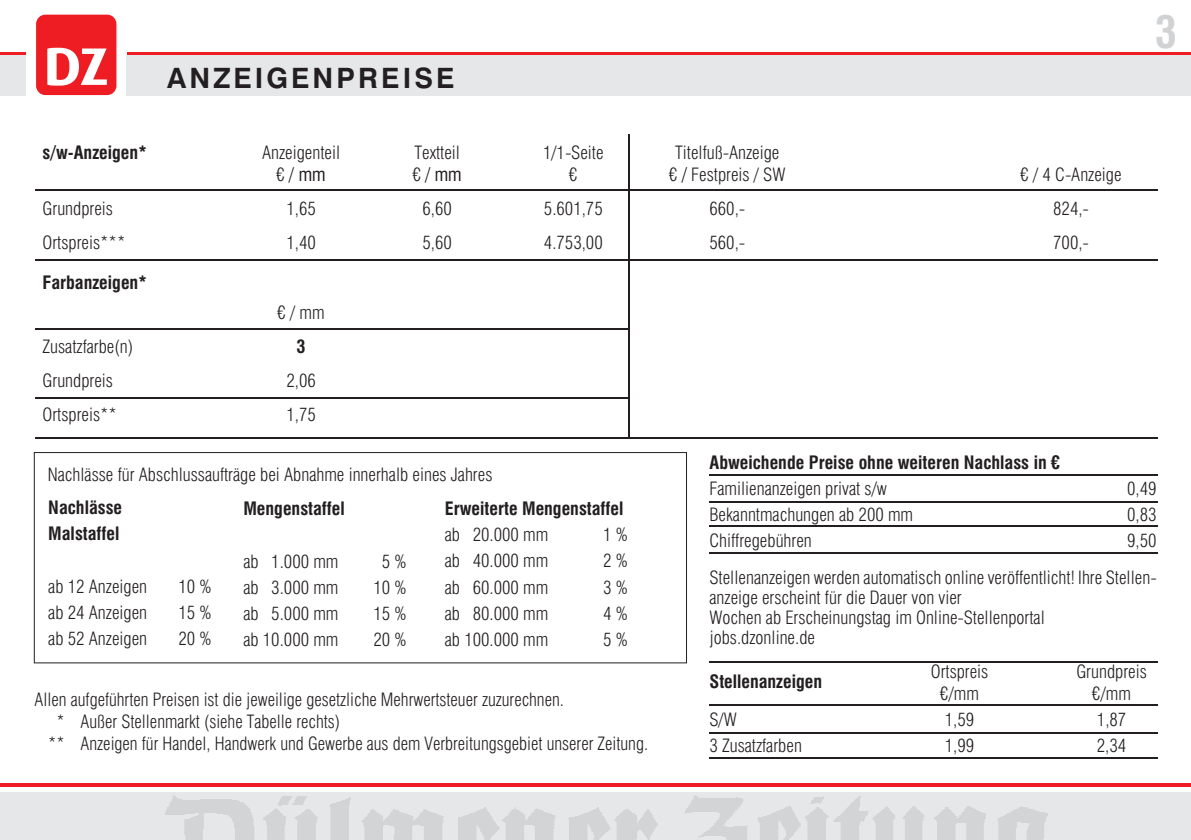
<style>
.page{position:relative;width:1191px;height:840px;background:#fff}
.page>*{position:absolute;margin:0;border:0;box-sizing:border-box;transform-origin:0 0}
.t1{font:700 condensed 44px "Swiss 721 OTF";color:#d1d2d4}
.t2{font:700 28px "Swiss 721 OTF";letter-spacing:.11em;color:#231f20}
.t3{font:300 condensed 18px/22px "Swiss 721 OTF";color:#231f20;text-align:center}
.t4{font:700 condensed 18px/26px "Swiss 721 OTF";color:#231f20}
.s1{font-weight:400}
.s2{font-weight:300}
.s3{font-weight:300;color:#fff}
.s4{color:#fff}
</style>
<div class="page">
<div style="left:127px;top:55px;width:1064px;height:40px;background:#e6e7e9"></div>
<div style="left:36px;top:15px;width:80px;height:80px;background:#ee1d23;border-radius:9px"></div>
<svg style="left:47px;top:48px;width:60px;height:38px"></svg>
<hr style="left:127px;top:52px;width:1064px;height:3px;background:#ee1d23">
<div style="left:0;top:55px;width:26px;height:40px;background:#e6e7e9"></div>
<hr style="left:0;top:52px;width:26px;height:3px;background:#ee1d23">
<div style="left:0;top:792px;width:1191px;height:47px;background:linear-gradient(to right,#e0e1e3,#e0e1e3)"></div>
<hr style="left:0;top:783px;width:1191px;height:3px;background:#ee1d23">
<hr style="left:35px;top:397px;width:594px;height:1px;background:#231f20">
<hr style="left:35px;top:329px;width:594px;height:1px;background:#231f20">
<hr style="left:35px;top:190px;width:1123px;height:1px;background:#231f20">
<hr style="left:35px;top:437px;width:1122px;height:1px;background:#231f20">
<hr style="left:35px;top:260px;width:1122px;height:1px;background:#231f20">
<hr style="left:709px;top:474px;width:448px;height:1px;background:#231f20">
<svg style="left:34px;top:452px;width:653px;height:211px"></svg>
<hr style="left:709px;top:501px;width:448px;height:1px;background:#231f20">
<hr style="left:709px;top:525px;width:448px;height:1px;background:#231f20">
<hr style="left:709px;top:552px;width:448px;height:1px;background:#231f20">
<hr style="left:709px;top:661px;width:448px;height:1px;background:#231f20">
<hr style="left:709px;top:704px;width:448px;height:1px;background:#231f20">
<hr style="left:709px;top:731px;width:448px;height:1px;background:#231f20">
<hr style="left:709px;top:757px;width:448px;height:1px;background:#231f20">
<hr style="left:628px;top:134px;width:1px;height:304px;background:#231f20">
<h2 class="t2" style="left:167px;top:61px;width:288px">ANZEIGENPREISE</h2>
<p class="t4" style="left:43px;top:139px;width:106px">s/w-Anzeigen*</p>
<p class="t3" style="left:262px;top:141px;width:80px">Anzeigenteil ¤ <span class="s1">/ mm</span></p>
<p class="t3" style="left:413px;top:141px;width:50px;text-align:left">Textteil ¤ <span class="s1">/ mm</span></p>
<p class="t3" style="left:543px;top:141px;width:62px">1/1-Seite ¤</p>
<p class="t3" style="left:669px;top:141px;width:118px">Titelfuß-Anzeige ¤ <span class="s1">/</span> Festpreis / SW</p>
<h1 class="t1" style="left:1154px;top:6px;width:23px">3</h1>
<p class="t3" style="left:1020px;top:163px;width:103px">¤ / 4 C-Anzeige</p>
<p class="t3" style="left:43px;top:197px;width:72px">Grundpreis</p>
<p class="t3" style="left:286px;top:197px;width:31px">1,65</p>
<p class="t3" style="left:422px;top:197px;width:31px">6,60</p>
<p class="t3" style="left:544px;top:197px;width:60px">5.601,75</p>
<p class="t3" style="left:709px;top:197px;width:37px">660,-</p>
<p class="t3" style="left:1053px;top:197px;width:37px">824,-</p>
<p class="t3" style="left:43px;top:231px;width:84px">Ortspreis***</p>
<p class="t3" style="left:286px;top:231px;width:31px">1,40</p>
<p class="t3" style="left:422px;top:231px;width:31px">5,60</p>
<p class="t3" style="left:544px;top:231px;width:60px">4.753,00</p>
<p class="t3" style="left:709px;top:231px;width:37px">560,-</p>
<p class="t3" style="left:1053px;top:231px;width:37px">700,-</p>
<p class="t4" style="left:43px;top:269px;width:106px">Farbanzeigen*</p>
<p class="t3" style="left:278px;top:301px;width:49px">¤ / mm</p>
<p class="t3" style="left:43px;top:335px;width:92px">Zusatzfarbe(n)</p>
<p class="t4" style="left:297px;top:333px;width:10px">3</p>
<p class="t3" style="left:43px;top:369px;width:72px">Grundpreis</p>
<p class="t3" style="left:286px;top:369px;width:31px">2,06</p>
<p class="t3" style="left:43px;top:403px;width:76px">Ortspreis**</p>
<p class="t3" style="left:286px;top:403px;width:31px">1,75</p>
<p class="t4" style="left:709px;top:449px;width:352px">Abweichende Preise ohne weiteren Nachlass in ¤</p>
<p class="t3" style="left:709px;top:477px;width:179px">Familienanzeigen privat s/w</p>
<p class="t3" style="left:1127px;top:477px;width:31px">0,49</p>
<p class="t3" style="left:709px;top:503px;width:205px">Bekanntmachungen ab 200 mm</p>
<p class="t3" style="left:1127px;top:503px;width:31px">0,83</p>
<p class="t3" style="left:709px;top:529px;width:104px">Chiffregebühren</p>
<p class="t3" style="left:48px;top:463px;width:446px">Nachlässe für Abschlussaufträge bei Abnahme innerhalb eines Jahres</p>
<p class="t4" style="left:48px;top:494px;width:75px">Nachlässe<br>Malstaffel</p>
<p class="t3" style="left:48px;top:574px;width:100px">ab 12 Anzeigen</p>
<p class="t3" style="left:178px;top:574px;width:35px">10 %</p>
<p class="t3" style="left:48px;top:600px;width:100px">ab 24 Anzeigen</p>
<p class="t3" style="left:178px;top:600px;width:35px">15 %</p>
<p class="t3" style="left:48px;top:626px;width:100px">ab 52 Anzeigen</p>
<p class="t3" style="left:178px;top:626px;width:35px">20 %</p>
<p class="t4" style="left:445px;top:495px;width:180px">Erweiterte Mengenstaffel <span class="s2">ab</span> <span class="s3">1</span><span class="s2">20.000 mm</span></p>
<p class="t4" style="left:243px;top:495px;width:103px">Mengenstaffel</p>
<p class="t3" style="left:243px;top:549px;width:97px">ab <span class="s4">1</span>1.000 mm</p>
<p class="t3" style="left:382px;top:549px;width:26px">5 %</p>
<p class="t3" style="left:243px;top:575px;width:97px">ab <span class="s4">1</span>3.000 mm</p>
<p class="t3" style="left:373px;top:575px;width:35px">10 %</p>
<p class="t3" style="left:243px;top:601px;width:97px">ab <span class="s4">1</span>5.000 mm</p>
<p class="t3" style="left:373px;top:601px;width:35px">15 %</p>
<p class="t3" style="left:243px;top:627px;width:97px">ab 10.000 mm</p>
<p class="t3" style="left:373px;top:627px;width:35px">20 %</p>
<p class="t3" style="left:603px;top:523px;width:26px">1 %</p>
<p class="t3" style="left:709px;top:521px;width:448px;line-height:37px;text-align:right">9,50<br>Stellenanzeigen werden automatisch online veröffentlicht! Ihre Stellen-</p>
<p class="t3" style="left:709px;top:587px;width:337px;line-height:20px;text-align:left">anzeige erscheint für die Dauer von vier<br>Wochen ab Erscheinungstag im Online-Stellenportal jobs.dzonline.de</p>
<p class="t3" style="left:930px;top:660px;width:59px">Ortspreis</p>
<p class="t3" style="left:1076px;top:660px;width:72px">Grundpreis</p>
<p class="t3" style="left:445px;top:549px;width:105px">ab <span class="s4">1</span>40.000 mm</p>
<p class="t3" style="left:603px;top:549px;width:26px">2 %</p>
<p class="t3" style="left:445px;top:575px;width:105px">ab <span class="s4">1</span>60.000 mm</p>
<p class="t3" style="left:603px;top:575px;width:26px">3 %</p>
<p class="t3" style="left:445px;top:601px;width:105px">ab <span class="s4">1</span>80.000 mm</p>
<p class="t3" style="left:603px;top:601px;width:26px">4 %</p>
<p class="t3" style="left:445px;top:627px;width:105px">ab 100.000 mm</p>
<p class="t3" style="left:603px;top:627px;width:26px">5 %</p>
<p class="t4" style="left:709px;top:668px;width:114px">Stellenanzeigen</p>
<p class="t3" style="left:940px;top:682px;width:40px">¤/mm</p>
<p class="t3" style="left:1092px;top:682px;width:40px">¤/mm</p>
<p class="t3" style="left:35px;top:688px;width:531px">Allen aufgeführten Preisen ist die jeweilige gesetzliche Mehrwertsteuer zuzurechnen.</p>
<p class="t3" style="left:56px;top:710px;width:285px">* Außer Stellenmarkt (siehe Tabelle rechts)</p>
<p class="t3" style="left:48px;top:732px;width:601px">** Anzeigen für Handel, Handwerk und Gewerbe aus dem Verbreitungsgebiet unserer Zeitung.</p>
<p class="t3" style="left:709px;top:708px;width:29px">S/W</p>
<p class="t3" style="left:945px;top:708px;width:31px">1,59</p>
<p class="t3" style="left:1097px;top:708px;width:31px">1,87</p>
<p class="t3" style="left:709px;top:734px;width:94px">3 Zusatzfarben</p>
<p class="t3" style="left:945px;top:734px;width:31px">1,99</p>
<p class="t3" style="left:1096px;top:734px;width:31px">2,34</p>
</div>
